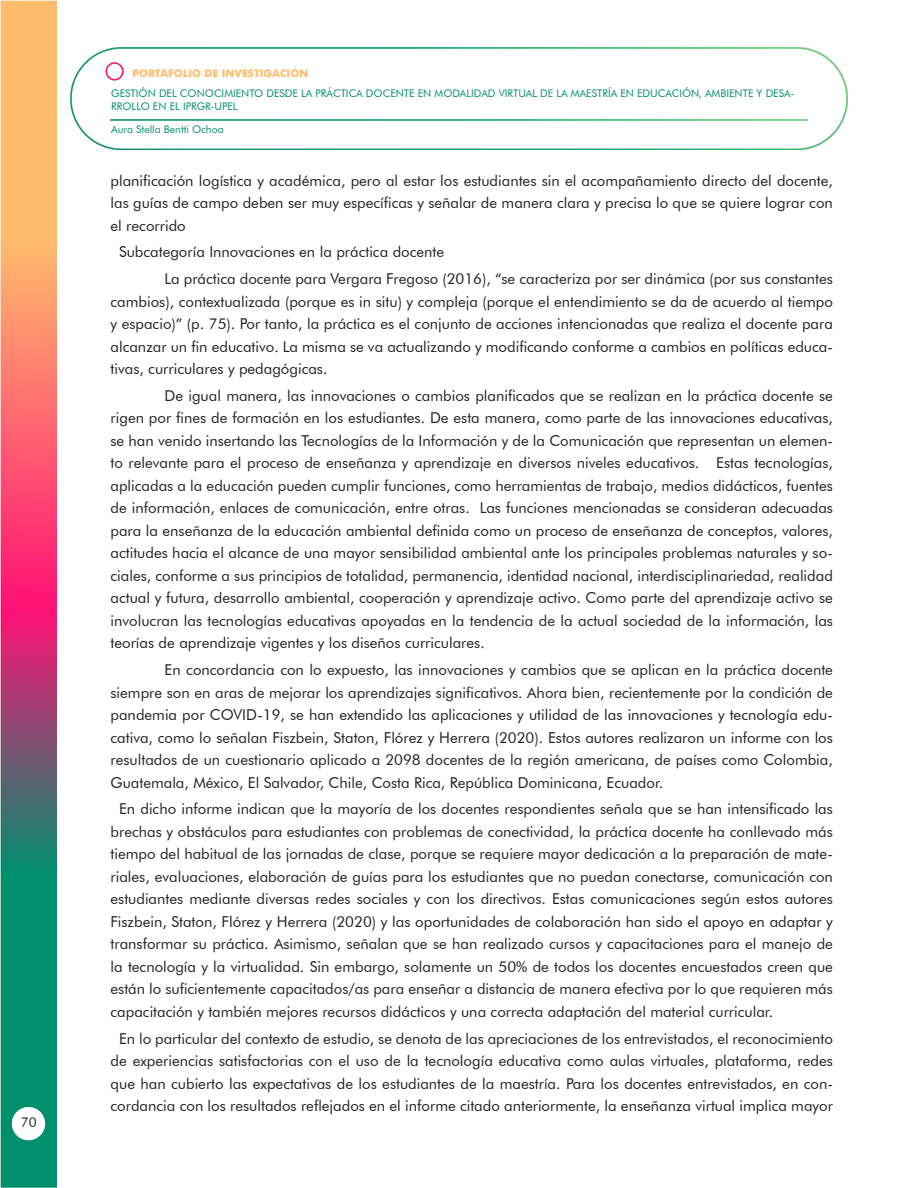
<style>
.page{position:relative;width:918px;height:1188px;background:#fff}
.page>*{position:absolute;margin:0;border:0;box-sizing:border-box;transform-origin:0 0}
.t1{font:15px/22.5px "Futura BT";color:#231f20;text-align:justify}
.t2{font:13.5px "Futura BT";color:#231f20}
.t3{font:10.5px/12.6px "Futura BT";color:#008f6d}
.t4{font:700 10.5px "Futura";color:#ffbc6d}
</style>
<div class="page">
<img style="left:0;top:0;width:57px;height:1188px">
<img style="left:71px;top:48px;width:776px;height:102px">
<div style="left:12px;top:1107px;width:33px;height:33px;background:#fff;border-radius:50%"></div>
<p class="t2" style="left:21px;top:1114px;width:17px">70</p>
<p class="t4" style="left:132px;top:66px;width:177px">PORTAFOLIO DE INVESTIGACIÓN</p>
<p class="t3" style="left:111px;top:87px;width:685px">GESTIÓN DEL CONOCIMIENTO DESDE LA PRÁCTICA DOCENTE EN MODALIDAD VIRTUAL DE LA MAESTRÍA EN EDUCACIÓN, AMBIENTE Y DESA-<br>RROLLO EN EL IPRGR-UPEL</p>
<p class="t3" style="left:111px;top:123px;width:114px">Aura Stella Bentti Ochoa</p>
<p class="t1" style="left:111px;top:169px;width:724px">planificación logística y académica, pero al estar los estudiantes sin el acompañamiento directo del docente, las guías de campo deben ser muy específicas y señalar de manera clara y precisa lo que se quiere lograr con el recorrido</p>
<p class="t1" style="left:119px;top:241px;width:327px">Subcategoría Innovaciones en la práctica docente</p>
<p class="t1" style="left:111px;top:268px;width:724px;text-indent:54px">La práctica docente para Vergara Fregoso (2016), “se caracteriza por ser dinámica (por sus constantes cambios), contextualizada (porque es in situ) y compleja (porque el entendimiento se da de acuerdo al tiempo y espacio)” (p. 75). Por tanto, la práctica es el conjunto de acciones intencionadas que realiza el docente para alcanzar un fin educativo. La misma se va actualizando y modificando conforme a cambios en políticas educa&shy;tivas, curriculares y pedagógicas.</p>
<p class="t1" style="left:111px;top:384px;width:724px;text-indent:54px">De igual manera, las innovaciones o cambios planificados que se realizan en la práctica docente se rigen por fines de formación en los estudiantes. De esta manera, como parte de las innovaciones educativas, se han venido insertando las Tecnologías de la Información y de la Comunicación que representan un elemen&shy;to relevante para el proceso de enseñanza y aprendizaje en diversos niveles educativos. Estas tecnologías, aplicadas a la educación pueden cumplir funciones, como herramientas de trabajo, medios didácticos, fuentes de información, enlaces de comunicación, entre otras. Las funciones mencionadas se consideran adecuadas para la enseñanza de la educación ambiental definida como un proceso de enseñanza de conceptos, valores, actitudes hacia el alcance de una mayor sensibilidad ambiental ante los principales problemas naturales y so&shy;ciales, conforme a sus principios de totalidad, permanencia, identidad nacional, interdisciplinariedad, realidad actual y futura, desarrollo ambiental, cooperación y aprendizaje activo. Como parte del aprendizaje activo se involucran las tecnologías educativas apoyadas en la tendencia de la actual sociedad de la información, las teorías de aprendizaje vigentes y los diseños curriculares.</p>
<p class="t1" style="left:111px;top:659px;width:724px;text-indent:54px">En concordancia con lo expuesto, las innovaciones y cambios que se aplican en la práctica docente siempre son en aras de mejorar los aprendizajes significativos. Ahora bien, recientemente por la condición de pandemia por COVID-19, se han extendido las aplicaciones y utilidad de las innovaciones y tecnología edu&shy;cativa, como lo señalan Fiszbein, Staton, Flórez y Herrera (2020). Estos autores realizaron un informe con los resultados de un cuestionario aplicado a 2098 docentes de la región americana, de países como Colombia, Guatemala, México, El Salvador, Chile, Costa Rica, República Dominicana, Ecuador.</p>
<p class="t1" style="left:111px;top:798px;width:724px;text-indent:9px">En dicho informe indican que la mayoría de los docentes respondientes señala que se han intensificado las brechas y obstáculos para estudiantes con problemas de conectividad, la práctica docente ha conllevado más tiempo del habitual de las jornadas de clase, porque se requiere mayor dedicación a la preparación de mate&shy;riales, evaluaciones, elaboración de guías para los estudiantes que no puedan conectarse, comunicación con estudiantes mediante diversas redes sociales y con los directivos. Estas comunicaciones según estos autores Fiszbein, Staton, Flórez y Herrera (2020) y las oportunidades de colaboración han sido el apoyo en adaptar y transformar su práctica. Asimismo, señalan que se han realizado cursos y capacitaciones para el manejo de la tecnología y la virtualidad. Sin embargo, solamente un 50% de todos los docentes encuestados creen que están lo suficientemente capacitados/as para enseñar a distancia de manera efectiva por lo que requieren más capacitación y también mejores recursos didácticos y una correcta adaptación del material curricular.</p>
<p class="t1" style="left:111px;top:1027px;width:724px;text-align:center">En lo particular del contexto de estudio, se denota de las apreciaciones de los entrevistados, el reconocimiento de experiencias satisfactorias con el uso de la tecnología educativa como aulas virtuales, plataforma, redes que han cubierto las expectativas de los estudiantes de la maestría. Para los docentes entrevistados, en con&shy;cordancia con los resultados reflejados en el informe citado anteriormente, la enseñanza virtual implica mayor</p>
</div>
